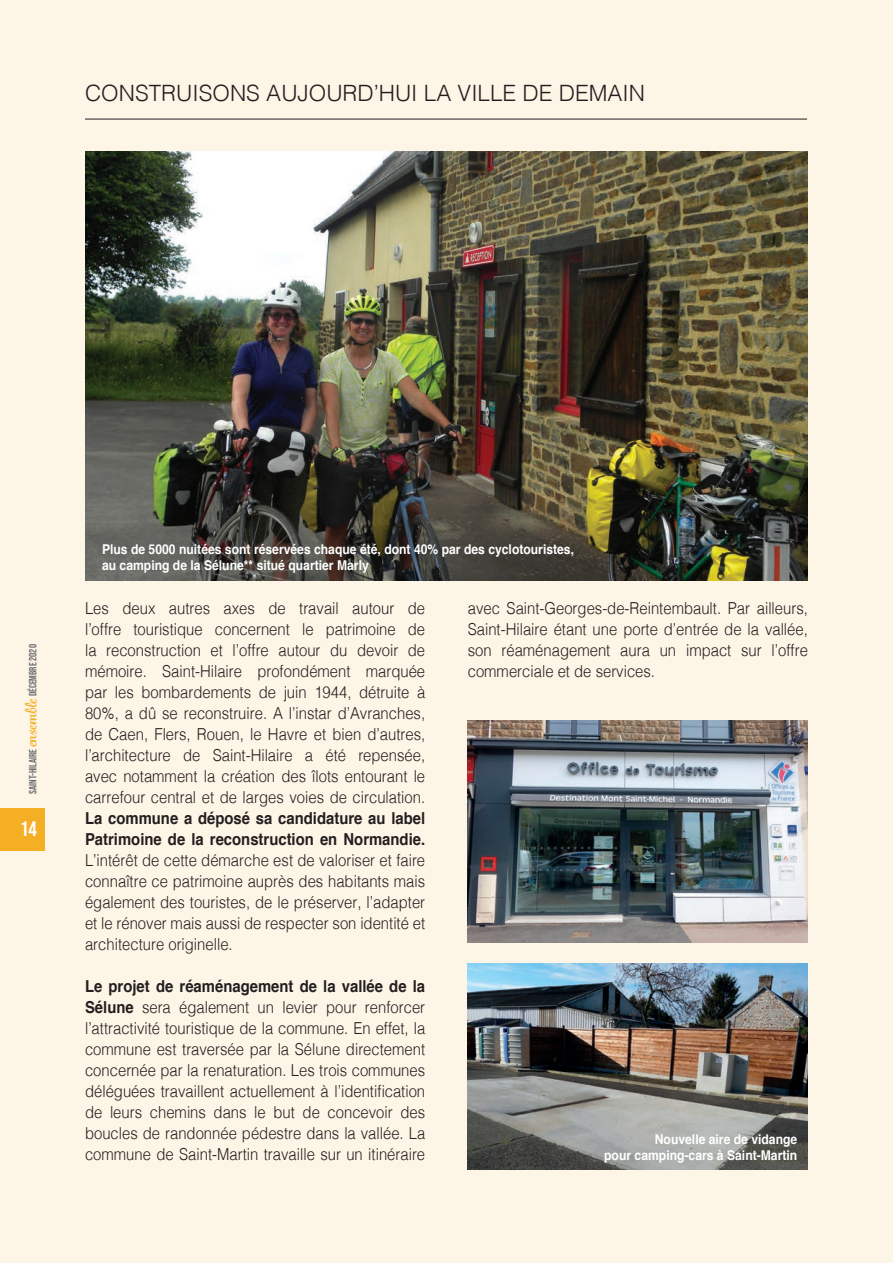
<style>
.page{position:relative;width:893px;height:1263px;background:#fdf5e6}
.page>*{position:absolute;margin:0;border:0;box-sizing:border-box;transform-origin:0 0}
.t1{font:300 22.5px "Helvetica";color:#231f20}
.t2{font:21px "Bebas Neue";color:#fff}
.t3{font:300 16.5px/21px "Helvetica";color:#231f20;text-align:justify;scale:.9 1}
.t4{font:700 16.5px/21px "Helvetica";color:#231f20;scale:.9 1}
.t5{font:700 13.5px/16.5px "Helvetica";color:#fff;text-align:right;scale:.9 1}
.t6{font:10.5px "Bebas Neue";color:#6c6d70}
.s1{font-family:"Grafolita Script";font-weight:700;font-size:15px;color:#f5af25}
.s2{font-weight:700}
</style>
<div class="page">
<div style="left:0;top:808px;width:45px;height:43px;background:#f5af25"></div>
<hr style="left:85px;top:119px;width:722px;height:1px;background:#231f20">
<img style="left:85px;top:151px;width:723px;height:430px">
<img style="left:468px;top:721px;width:340px;height:221px">
<img style="left:468px;top:963px;width:340px;height:206px">
<h1 class="t1" style="left:85px;top:74px;width:562px">CONSTRUISONS AUJOURD’HUI LA VILLE DE DEMAIN</h1>
<p class="t6" style="left:27px;top:794px;width:151px;rotate:-90deg">SAINT-HILAIRE <span class="s1">ensemble</span> DÉCEMBRE 2020</p>
<p class="t2" style="left:20px;top:817px;width:18px">14</p>
<p class="t5" style="left:102px;top:541px;width:526px;text-align:left">Plus de 5000 nuitées sont réservées chaque été, dont 40% par des cyclotouristes, au camping de la Sélune** situé quartier Marly</p>
<p class="t3" style="left:85px;top:596px;width:379px">Les deux autres axes de travail autour de l’offre touristique concernent le patrimoine de la reconstruction et l’offre autour du devoir de mémoire. Saint-Hilaire profondément marquée par les bombardements de juin 1944, détruite à 80%, a dû se reconstruire. A l’instar d’Avranches, de Caen, Flers, Rouen, le Havre et bien d’autres, l’architecture de Saint-Hilaire a été repensée, avec notamment la création des îlots entourant le carrefour central et de larges voies de circulation.</p>
<p class="t4" style="left:85px;top:808px;width:379px">La commune a déposé sa candidature au label<br>Patrimoine de la reconstruction en Normandie.</p>
<p class="t3" style="left:85px;top:848px;width:379px">L’intérêt de cette démarche est de valoriser et faire connaître ce patrimoine auprès des habitants mais également des touristes, de le préserver, l’adapter et le rénover mais aussi de respecter son identité et architecture originelle.</p>
<p class="t3" style="left:85px;top:974px;width:379px"><span class="s2">Le projet de réaménagement de la vallée de la Sélune</span> sera également un levier pour renforcer l’attractivité touristique de la commune. En effet, la commune est traversée par la Sélune directement concernée par la renaturation. Les trois communes déléguées travaillent actuellement à l’identification de leurs chemins dans le but de concevoir des boucles de randonnée pédestre dans la vallée. La commune de Saint-Martin travaille sur un itinéraire</p>
<p class="t3" style="left:468px;top:596px;width:379px">avec Saint-Georges-de-Reintembault. Par ailleurs, Saint-Hilaire étant une porte d’entrée de la vallée, son réaménagement aura un impact sur l’offre commerciale et de services.</p>
<p class="t5" style="left:604px;top:1131px;width:216px">Nouvelle aire de vidange<br>pour camping-cars à Saint-Martin</p>
</div>
